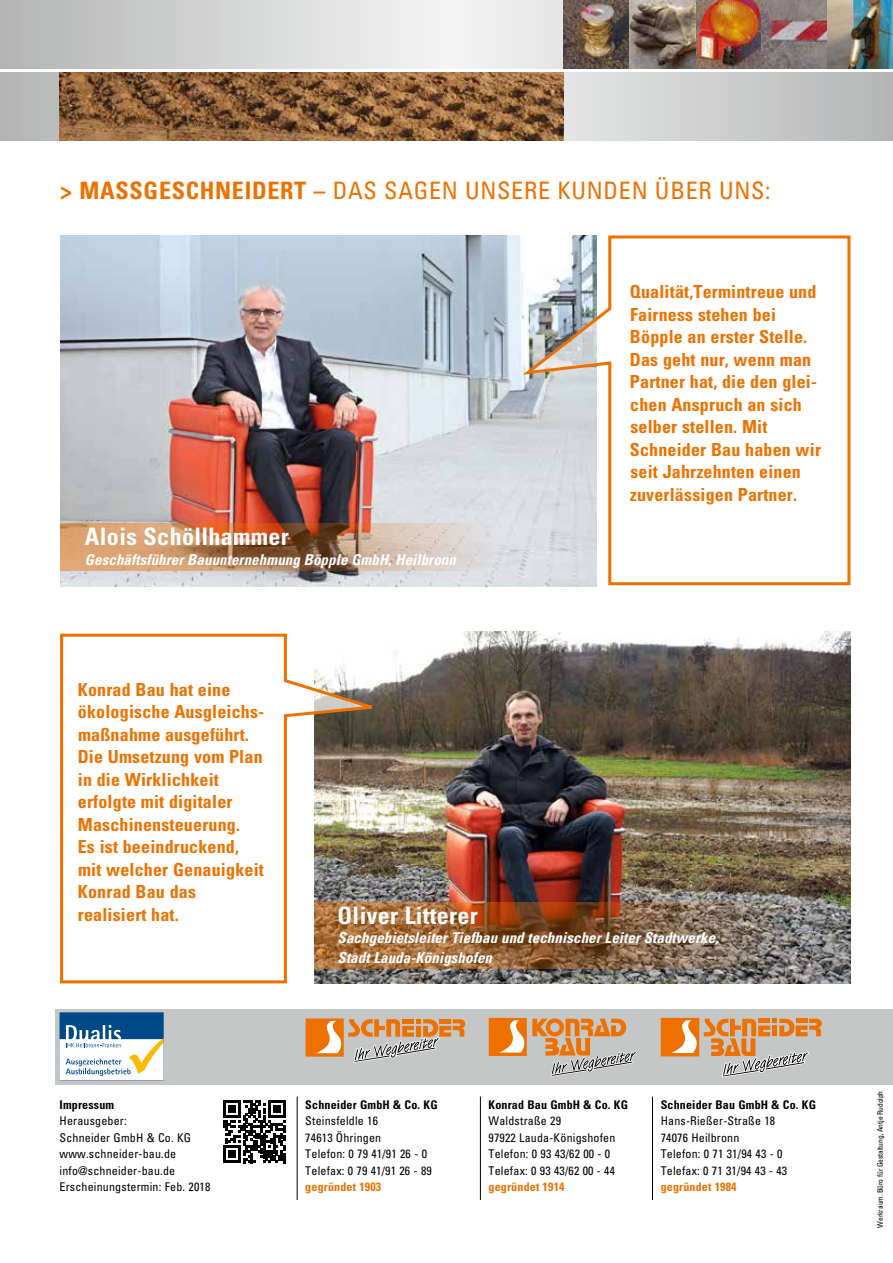
<style>
.page{position:relative;width:893px;height:1263px;background:#fff}
.page>*{position:absolute;margin:0;border:0;box-sizing:border-box;transform-origin:0 0}
.t1{font:condensed 24px "Univers";letter-spacing:.03em;color:#ee7100}
.t2{font:700 condensed 24px "Univers";letter-spacing:.015em;color:#fff}
.t3{font:700 condensed 18px/22.5px "Univers";letter-spacing:.01em;color:#ee7100}
.t4{font:italic 700 condensed 15px/19.5px "Univers";letter-spacing:.005em;color:#fff}
.t5{font:condensed 12px/16.5px "Univers";letter-spacing:.015em;color:#000}
.t6{font:700 condensed 12px "Univers";letter-spacing:.015em;color:#000}
.t7{font:700 condensed 12px "Univers";letter-spacing:.015em;color:#ee7100}
.t8{font:condensed 7.5px "Univers";letter-spacing:-.01em;color:#000}
.s1{font-weight:700}
</style>
<div class="page">
<svg style="left:0;top:0;width:563px;height:68px;background:#d8d9d9"></svg>
<svg style="left:0;top:72px;width:893px;height:68px;background:#c7c7c7"></svg>
<img style="left:60px;top:72px;width:503px;height:68px">
<img style="left:563px;top:0;width:330px;height:68px">
<div style="left:55px;top:1009px;width:838px;height:75px;background:#c5c6c6"></div>
<hr style="left:297px;top:1096px;width:1px;height:104px;background:#000">
<hr style="left:480px;top:1096px;width:1px;height:104px;background:#000">
<hr style="left:652px;top:1096px;width:1px;height:104px;background:#000">
<svg style="left:223px;top:1100px;width:63px;height:63px"></svg>
<svg style="left:489px;top:1018px;width:148px;height:58px"></svg>
<svg style="left:661px;top:1018px;width:161px;height:59px"></svg>
<svg style="left:306px;top:1018px;width:159px;height:45px"></svg>
<svg style="left:60px;top:1012px;width:104px;height:68px;background:#98b2c4"></svg>
<img style="left:60px;top:235px;width:458px;height:352px">
<img style="left:387px;top:631px;width:464px;height:352px">
<svg style="left:518px;top:235px;width:333px;height:352px"></svg>
<svg style="left:60px;top:633px;width:327px;height:351px"></svg>
<svg style="left:60px;top:523px;width:433px;height:48px;background:#c19676"></svg>
<img style="left:314px;top:902px;width:478px;height:67px">
<h1 class="t1" style="left:60px;top:175px;width:712px"><span class="s1">&gt; MASSGESCHNEIDERT –</span> DAS SAGEN UNSERE KUNDEN ÜBER UNS:</h1>
<h1 class="t2" style="left:85px;top:522px;width:205px">Alois Schöllhammer</h1>
<p class="t4" style="left:85px;top:549px;width:373px">Geschäftsführer Bauunternehmung Böpple GmbH, Heilbronn</p>
<p class="t3" style="left:630px;top:280px;width:193px">Qualität,Termintreue und<br>Fairness stehen bei<br>Böpple an erster Stelle.<br>Das geht nur, wenn man<br>Partner hat, die den glei&shy;chen Anspruch an sich selber stellen. Mit<br>Schneider Bau haben wir seit Jahrzehnten einen zuverlässigen Partner.</p>
<p class="t3" style="left:78px;top:678px;width:188px">Konrad Bau hat eine ökologische Ausgleichs&shy;maßnahme ausgeführt.<br>Die Umsetzung vom Plan in die Wirklichkeit erfolgte mit digitaler<br>Maschinensteuerung.<br>Es ist beeindruckend, mit welcher Genauigkeit<br>Konrad Bau das realisiert hat.</p>
<h1 class="t2" style="left:338px;top:901px;width:142px">Oliver Litterer</h1>
<p class="t4" style="left:338px;top:928px;width:383px">Sachgebietsleiter Tiefbau und technischer Leiter Stadtwerke,<br>Stadt Lauda-Königshofen</p>
<p class="t6" style="left:60px;top:1097px;width:56px">Impressum</p>
<p class="t5" style="left:60px;top:1112px;width:152px">Herausgeber:<br>Schneider GmbH &amp; Co. KG www.schneider-bau.de info@schneider-bau.de<br>Erscheinungstermin: Feb. 2018</p>
<p class="t6" style="left:305px;top:1097px;width:134px">Schneider GmbH &amp; Co. KG</p>
<p class="t5" style="left:305px;top:1112px;width:128px">Steinsfeldle 16<br>74613 Öhringen<br>Telefon: 0 79 41/91 26 - 0<br>Telefax: 0 79 41/91 26 - 89</p>
<p class="t7" style="left:305px;top:1179px;width:77px">gegründet 1903</p>
<p class="t6" style="left:489px;top:1097px;width:141px">Konrad Bau GmbH &amp; Co. KG</p>
<p class="t5" style="left:489px;top:1112px;width:128px">Waldstraße 29<br>97922 Lauda-Königshofen<br>Telefon: 0 93 43/62 00 - 0<br>Telefax: 0 93 43/62 00 - 44</p>
<p class="t7" style="left:489px;top:1179px;width:77px">gegründet 1914</p>
<p class="t6" style="left:661px;top:1097px;width:157px">Schneider Bau GmbH &amp; Co. KG</p>
<p class="t5" style="left:661px;top:1112px;width:128px">Hans-Rießer-Straße 18<br>74076 Heilbronn<br>Telefon: 0 71 31/94 43 - 0<br>Telefax: 0 71 31/94 43 - 43</p>
<p class="t7" style="left:661px;top:1179px;width:77px">gegründet 1984</p>
<p class="t8" style="left:875px;top:1227px;width:138px;rotate:-90deg">Werkraum. Büro für Gestaltung, Antje Rudolph</p>
</div>
